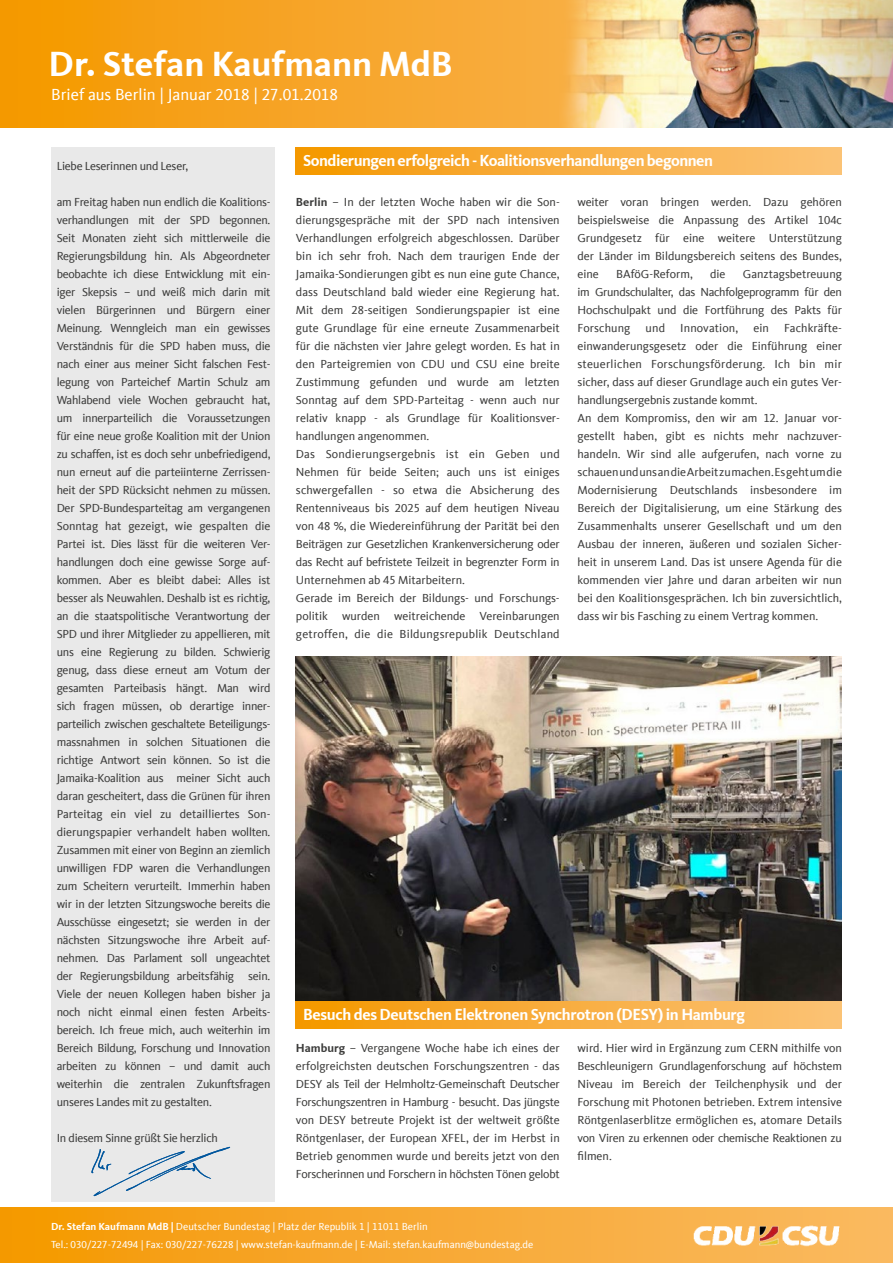
<style>
.page{position:relative;width:893px;height:1263px;background:#fff}
.page>*{position:absolute;margin:0;border:0;box-sizing:border-box;transform-origin:0 0}
.t1{font:700 36px "CDU Kievit Tab";color:#fff}
.t2{font:700 16.5px "CDU Kievit Tab";letter-spacing:-.03em;color:#fff}
.t3{font:16.5px "CDU Kievit Tab";color:#fff}
.t4{font:12px/18px "CDU Kievit Tab";color:#3c3c3b;text-align:justify}
.t5{font:12px "CDU Kievit Tab";letter-spacing:-.02em;color:#3c3c3b}
.t6{font:10.5px/18px "CDU Kievit Tab";color:#fff}
.s1{font-weight:700}
</style>
<div class="page">
<svg style="left:0;top:0;width:559px;height:128px;background:#f6a321"></svg>
<div style="left:0;top:1208px;width:893px;height:55px;background:linear-gradient(to right,#f59903,#faba64)"></div>
<img style="left:691px;top:1224px;width:151px;height:23px">
<img style="left:559px;top:0;width:334px;height:128px">
<img style="left:296px;top:656px;width:546px;height:346px">
<div style="left:296px;top:1002px;width:546px;height:27px;background:linear-gradient(to right,#f59802,#fbc37a)"></div>
<div style="left:51px;top:147px;width:224px;height:1054px;background:#e9e9e9"></div>
<div style="left:296px;top:147px;width:546px;height:27px;background:linear-gradient(to right,#f59802,#fbc37a)"></div>
<svg style="left:91px;top:1147px;width:139px;height:49px"></svg>
<h1 class="t1" style="left:49px;top:43px;width:406px">Dr. Stefan Kaufmann MdB</h1>
<h2 class="t3" style="left:51px;top:85px;width:289px">Brief aus Berlin | Januar 2018 | 27.01.2018</h2>
<p class="t5" style="left:57px;top:159px;width:133px">Liebe Leserinnen und Leser,</p>
<p class="t4" style="left:57px;top:193px;width:215px">am Freitag haben nun endlich die Koalitions&shy;verhandlungen mit der SPD begonnen.<br>Seit Monaten zieht sich mittlerweile die Regierungsbildung hin. Als Abgeordneter beobachte ich diese Entwicklung mit ein&shy;iger Skepsis – und weiß mich darin mit vielen Bürgerinnen und Bürgern einer Meinung. Wenngleich man ein gewisses Verständnis für die SPD haben muss, die nach einer aus meiner Sicht falschen Fest&shy;legung von Parteichef Martin Schulz am Wahlabend viele Wochen gebraucht hat, um innerparteilich die Voraussetzungen für eine neue große Koalition mit der Union zu schaffen, ist es doch sehr unbefriedigend, nun erneut auf die parteiinterne Zerrissen&shy;heit der SPD Rücksicht nehmen zu müssen.<br>Der SPD-Bundesparteitag am vergangenen Sonntag hat gezeigt, wie gespalten die Partei ist. Dies lässt für die weiteren Ver&shy;handlungen doch eine gewisse Sorge auf&shy;kommen. Aber es bleibt dabei: Alles ist besser als Neuwahlen. Deshalb ist es richtig, an die staatspolitische Verantwortung der SPD und ihrer Mitglieder zu appellieren, mit uns eine Regierung zu bilden. Schwierig genug, dass diese erneut am Votum der gesamten Parteibasis hängt. Man wird sich fragen müssen, ob derartige inner&shy;parteilich zwischen geschaltete Beteiligungs&shy;massnahmen in solchen Situationen die richtige Antwort sein können. So ist die Jamaika-Koalition aus meiner Sicht auch daran gescheitert, dass die Grünen für ihren Parteitag ein viel zu detailliertes Son&shy;dierungspapier verhandelt haben wollten.<br>Zusammen mit einer von Beginn an ziemlich unwilligen FDP waren die Verhandlungen zum Scheitern verurteilt. Immerhin haben wir in der letzten Sitzungswoche bereits die Ausschüsse eingesetzt; sie werden in der nächsten Sitzungswoche ihre Arbeit auf&shy;nehmen. Das Parlament soll ungeachtet der Regierungsbildung arbeitsfähig sein.<br>Viele der neuen Kollegen haben bisher ja noch nicht einmal einen festen Arbeits&shy;bereich. Ich freue mich, auch weiterhin im Bereich Bildung, Forschung und Innovation arbeiten zu können – und damit auch weiterhin die zentralen Zukunftsfragen unseres Landes mit zu gestalten.</p>
<p class="t5" style="left:57px;top:1131px;width:163px">In diesem Sinne grüßt Sie herzlich</p>
<h2 class="t2" style="left:303px;top:151px;width:411px">Sondierungen erfolgreich - Koalitionsverhandlungen begonnen</h2>
<p class="t4" style="left:296px;top:193px;width:265px;text-align:left"><span class="s1">Berlin</span> – In der letzten Woche haben wir die Son&shy;dierungsgespräche mit der SPD nach intensiven Verhandlungen erfolgreich abgeschlossen. Darüber bin ich sehr froh. Nach dem traurigen Ende der Jamaika-Sondierungen gibt es nun eine gute Chance, dass Deutschland bald wieder eine Regierung hat.<br>Mit dem 28-seitigen Sondierungspapier ist eine gute Grundlage für eine erneute Zusammenarbeit für die nächsten vier Jahre gelegt worden. Es hat in den Parteigremien von CDU und CSU eine breite Zustimmung gefunden und wurde am letzten Sonntag auf dem SPD-Parteitag - wenn auch nur relativ knapp - als Grundlage für Koalitionsver&shy;handlungen angenommen.<br>Das Sondierungsergebnis ist ein Geben und Nehmen für beide Seiten; auch uns ist einiges schwergefallen - so etwa die Absicherung des Rentenniveaus bis 2025 auf dem heutigen Niveau von 48 %, die Wiedereinführung der Parität bei den Beiträgen zur Gesetzlichen Krankenversicherung oder das Recht auf befristete Teilzeit in begrenzter Form in Unternehmen ab 45 Mitarbeitern.<br>Gerade im Bereich der Bildungs- und Forschungs&shy;politik wurden weitreichende Vereinbarungen getroffen, die die Bildungsrepublik Deutschland</p>
<p class="t4" style="left:577px;top:193px;width:266px">weiter voran bringen werden. Dazu gehören beispielsweise die Anpassung des Artikel 104c Grundgesetz für eine weitere Unterstützung der Länder im Bildungsbereich seitens des Bundes, eine</p>
<p class="t4" style="left:616px;top:265px;width:78px">BAföG-Reform,</p>
<p class="t4" style="left:710px;top:265px;width:17px">die</p>
<p class="t4" style="left:577px;top:265px;width:266px;text-indent:165px">Ganztagsbetreuung im Grundschulalter, das Nachfolgeprogramm für den Hochschulpakt und die Fortführung des Pakts für Forschung</p>
<p class="t4" style="left:577px;top:319px;width:266px;text-align:left;text-indent:207px">Fachkräfte&shy;einwanderungsgesetz oder die Einführung einer steuerlichen Forschungsförderung. Ich bin mir sicher, dass auf dieser Grundlage auch ein gutes Ver&shy;handlungsergebnis zustande kommt.<br>An dem Kompromiss, den wir am 12. Januar vor&shy;gestellt haben, gibt es nichts mehr nachzuver&shy;handeln. Wir sind alle aufgerufen, nach vorne zu schauen und uns an die Arbeit zu machen. Es geht um die Modernisierung Deutschlands insbesondere im Bereich der Digitalisierung, um eine Stärkung des Zusammenhalts unserer Gesellschaft und um den Ausbau der inneren, äußeren und sozialen Sicher&shy;heit in unserem Land. Das ist unsere Agenda für die kommenden vier Jahre und daran arbeiten wir nun bei den Koalitionsgesprächen. Ich bin zuversichtlich, dass wir bis Fasching zu einem Vertrag kommen.</p>
<p class="t4" style="left:646px;top:319px;width:21px">und</p>
<p class="t4" style="left:680px;top:319px;width:60px">Innovation,</p>
<p class="t4" style="left:753px;top:319px;width:17px">ein</p>
<h2 class="t2" style="left:303px;top:1005px;width:443px">Besuch des Deutschen Elektronen Synchrotron (DESY) in Hamburg</h2>
<p class="t4" style="left:296px;top:1039px;width:265px"><span class="s1">Hamburg</span> – Vergangene Woche habe ich eines der erfolgreichsten deutschen Forschungszentren - das DESY als Teil der Helmholtz-Gemeinschaft Deutscher Forschungszentren in Hamburg - besucht. Das jüngste von DESY betreute Projekt ist der weltweit größte Röntgenlaser, der European XFEL, der im Herbst in Betrieb genommen wurde und bereits jetzt von den Forscherinnen und Forschern in höchsten Tönen gelobt</p>
<p class="t4" style="left:577px;top:1039px;width:266px">wird. Hier wird in Ergänzung zum CERN mithilfe von Beschleunigern Grundlagenforschung auf höchstem Niveau im Bereich der Teilchenphysik und der Forschung mit Photonen betrieben. Extrem intensive Röntgenlaserblitze ermöglichen es, atomare Details von Viren zu erkennen oder chemische Reaktionen zu filmen.</p>
<p class="t6" style="left:51px;top:1218px;width:484px"><span class="s1">Dr. Stefan Kaufmann MdB |</span> Deutscher Bundestag | Platz der Republik 1 | 11011 Berlin<br>Tel.: 030/227-72494 | Fax: 030/227-76228 | www.stefan-kaufmann.de | E-Mail: stefan.kaufmann@bundestag.de</p>
</div>
